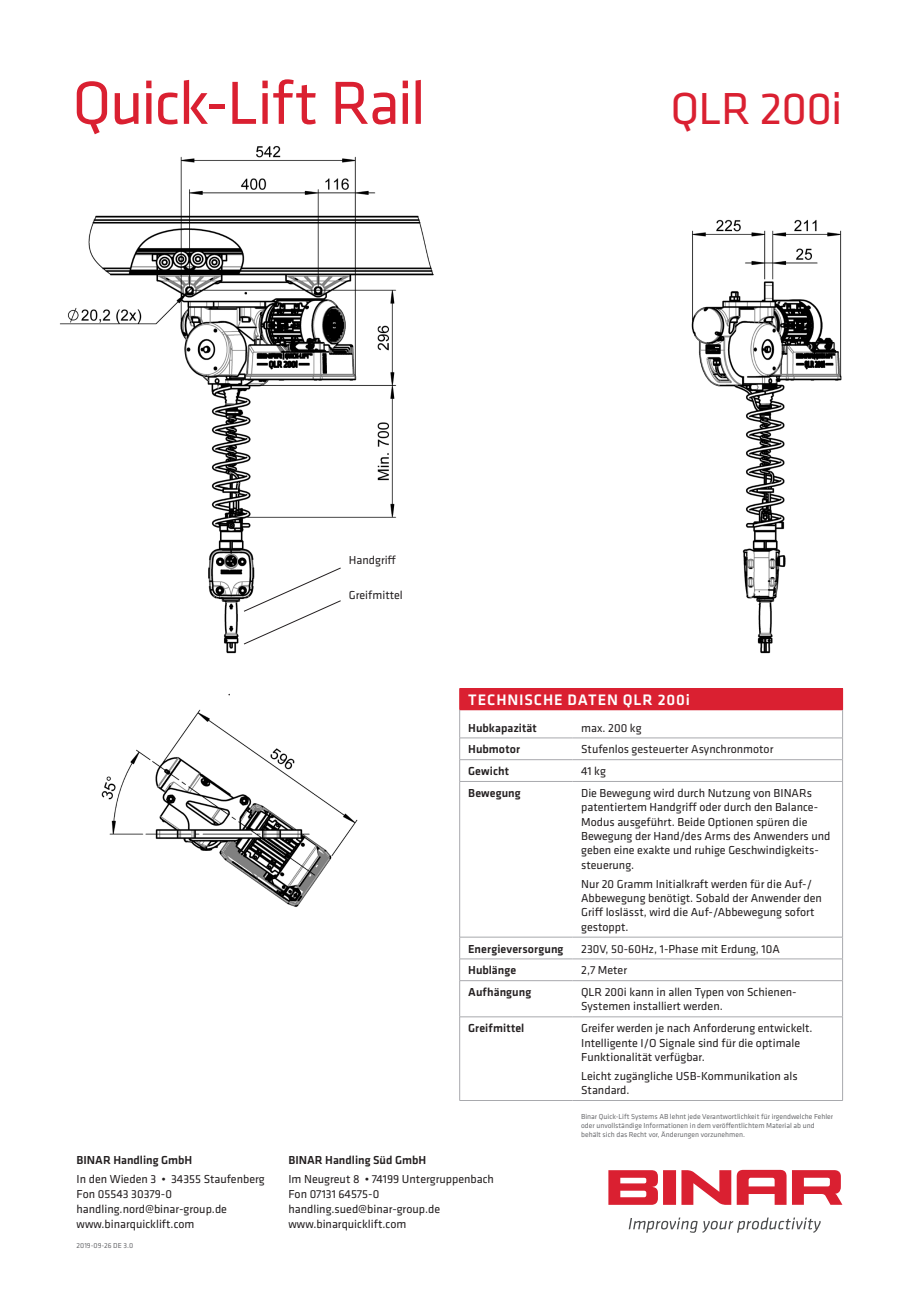
<style>
.page{position:relative;width:919px;height:1289px;background:#fff}
.page>*{position:absolute;margin:0;border:0;box-sizing:border-box;transform-origin:0 0}
.Title_Product_Page2{font:63px "Klavika";letter-spacing:-.025em;color:#da2031}
.Title_Product_Page2-2{font:46.5px "Klavika";letter-spacing:-.02em;color:#da2031}
.Table_Title{font:500 15.75px "Klavika";letter-spacing:.055em;color:#fff}
.Table_Data{font:12px/14.4px "Klavika";color:#231f20}
.Address_Body{font:12px "Klavika";color:#231f20}
.Table_Item{font:500 12px "Klavika";letter-spacing:.005em;color:#231f20}
.Address_Head{font:500 12px "Klavika";color:#231f20}
.Description{font:12px "Klavika";color:#231f20}
.Version{font:7.5px/9px "Klavika";color:#6c6d70}
</style>
<div class="page">
<img style="left:60px;top:146px;width:784px;height:882px">
<svg style="left:243px;top:567px;width:98px;height:77px"></svg>
<div style="left:663px;top:1170px;width:13px;height:34px;background:#da2031"></div>
<svg style="left:608px;top:1170px;width:50px;height:34px"></svg>
<svg style="left:681px;top:1169px;width:161px;height:35px"></svg>
<svg style="left:628px;top:1217px;width:192px;height:15px"></svg>
<svg style="left:227px;top:692px;width:4px;height:4px"></svg>
<div style="left:459px;top:688px;width:383px;height:21px;background:#da2031"></div>
<hr style="left:459px;top:709px;width:113px;height:1px;background:#da2031">
<hr style="left:572px;top:709px;width:270px;height:1px;background:#da2031">
<hr style="left:459px;top:737px;width:113px;height:1px;background:#a8a9ad">
<hr style="left:572px;top:737px;width:270px;height:1px;background:#a8a9ad">
<hr style="left:459px;top:759px;width:113px;height:1px;background:#a8a9ad">
<svg style="left:459px;top:688px;width:1px;height:93px"></svg>
<hr style="left:572px;top:759px;width:270px;height:1px;background:#a8a9ad">
<svg style="left:842px;top:688px;width:1px;height:93px"></svg>
<hr style="left:459px;top:781px;width:113px;height:1px;background:#a8a9ad">
<hr style="left:459px;top:781px;width:1px;height:155px;background:#a8a9ad">
<hr style="left:572px;top:781px;width:270px;height:1px;background:#a8a9ad">
<hr style="left:842px;top:781px;width:1px;height:155px;background:#a8a9ad">
<hr style="left:459px;top:936px;width:113px;height:1px;background:#a8a9ad">
<hr style="left:572px;top:936px;width:270px;height:1px;background:#a8a9ad">
<hr style="left:459px;top:958px;width:113px;height:1px;background:#a8a9ad">
<svg style="left:459px;top:937px;width:1px;height:43px"></svg>
<hr style="left:572px;top:958px;width:270px;height:1px;background:#a8a9ad">
<svg style="left:842px;top:937px;width:1px;height:43px"></svg>
<hr style="left:459px;top:980px;width:113px;height:1px;background:#a8a9ad">
<hr style="left:459px;top:980px;width:1px;height:36px;background:#a8a9ad">
<hr style="left:572px;top:980px;width:270px;height:1px;background:#a8a9ad">
<hr style="left:842px;top:980px;width:1px;height:36px;background:#a8a9ad">
<hr style="left:459px;top:1016px;width:113px;height:1px;background:#a8a9ad">
<hr style="left:459px;top:1017px;width:1px;height:83px;background:#a8a9ad">
<hr style="left:572px;top:1016px;width:270px;height:1px;background:#a8a9ad">
<hr style="left:842px;top:1017px;width:1px;height:83px;background:#a8a9ad">
<hr style="left:459px;top:1100px;width:113px;height:1px;background:#a8a9ad">
<hr style="left:572px;top:1100px;width:270px;height:1px;background:#a8a9ad">
<p class="Title_Product_Page2" style="left:72px;top:69px;width:355px">Quick-Lift Rail</p>
<p class="Title_Product_Page2-2" style="left:670px;top:83px;width:173px">QLR 200i</p>
<p class="Description" style="left:349px;top:553px;width:49px">Handgriff</p>
<p class="Description" style="left:349px;top:588px;width:56px">Greifmittel</p>
<p class="Table_Title" style="left:468px;top:691px;width:223px">TECHNISCHE DATEN QLR 200i</p>
<p class="Table_Item" style="left:468px;top:721px;width:70px">Hubkapazität</p>
<p class="Table_Data" style="left:581px;top:720px;width:62px">max. 200 kg</p>
<p class="Table_Item" style="left:468px;top:742px;width:53px">Hubmotor</p>
<p class="Table_Data" style="left:581px;top:742px;width:194px">Stufenlos gesteuerter Asynchronmotor</p>
<p class="Table_Item" style="left:468px;top:764px;width:42px">Gewicht</p>
<p class="Table_Data" style="left:581px;top:764px;width:26px">41 kg</p>
<p class="Table_Item" style="left:468px;top:786px;width:54px">Bewegung</p>
<p class="Table_Data" style="left:581px;top:785px;width:251px">Die Bewegung wird durch Nutzung von BINARs patentiertem Handgriff oder durch den Balance-Modus ausgeführt. Beide Optionen spüren die Bewegung der Hand/des Arms des Anwenders und geben eine exakte und ruhige Geschwindigkeits&shy;steuerung.</p>
<p class="Table_Data" style="left:581px;top:876px;width:242px">Nur 20 Gramm Initialkraft werden für die Auf-/ Abbewegung benötigt. Sobald der Anwender den Griff loslässt, wird die Auf-/Abbewegung sofort gestoppt.</p>
<p class="Table_Item" style="left:468px;top:942px;width:97px">Energieversorgung</p>
<p class="Table_Data" style="left:581px;top:941px;width:200px">230V, 50-60Hz, 1-Phase mit Erdung, 10A</p>
<p class="Table_Item" style="left:468px;top:963px;width:50px">Hublänge</p>
<p class="Table_Data" style="left:581px;top:963px;width:47px">2,7 Meter</p>
<p class="Table_Item" style="left:468px;top:985px;width:65px">Aufhängung</p>
<p class="Table_Data" style="left:581px;top:985px;width:217px">QLR 200i kann in allen Typen von Schienen-<br>Systemen installiert werden.</p>
<p class="Table_Item" style="left:468px;top:1021px;width:58px">Greifmittel</p>
<p class="Table_Data" style="left:581px;top:1021px;width:233px">Greifer werden je nach Anforderung entwickelt.<br>Intelligente I/O Signale sind für die optimale<br>Funktionalität verfügbar.</p>
<p class="Table_Data" style="left:581px;top:1068px;width:218px">Leicht zugängliche USB-Kommunikation als<br>Standard.</p>
<p class="Version" style="left:581px;top:1111px;width:253px">Binar Quick-Lift Systems AB lehnt jede Verantwortlichkeit für irgendwelche Fehler oder unvollständige Informationen in dem veröffentlichtem Material ab und behält sich das Recht vor, Änderungen vorzunehmen.</p>
<p class="Address_Head" style="left:77px;top:1153px;width:117px">BINAR Handling GmbH</p>
<p class="Address_Body" style="left:77px;top:1172px;width:190px">In den Wieden 3 • 34355 Staufenberg</p>
<p class="Address_Body" style="left:77px;top:1187px;width:97px">Fon 05543 30379-0</p>
<p class="Address_Body" style="left:77px;top:1202px;width:152px">handling.nord@binar-group.de</p>
<p class="Address_Body" style="left:77px;top:1217px;width:119px">www.binarquicklift.com</p>
<p class="Version" style="left:77px;top:1240px;width:58px">2019-09-26 DE 3.0</p>
<p class="Address_Head" style="left:288px;top:1153px;width:139px">BINAR Handling Süd GmbH</p>
<p class="Address_Body" style="left:288px;top:1172px;width:207px">Im Neugreut 8 • 74199 Untergruppenbach</p>
<p class="Address_Body" style="left:288px;top:1187px;width:92px">Fon 07131 64575-0</p>
<p class="Address_Body" style="left:288px;top:1202px;width:153px">handling.sued@binar-group.de</p>
<p class="Address_Body" style="left:288px;top:1217px;width:119px">www.binarquicklift.com</p>
</div>
